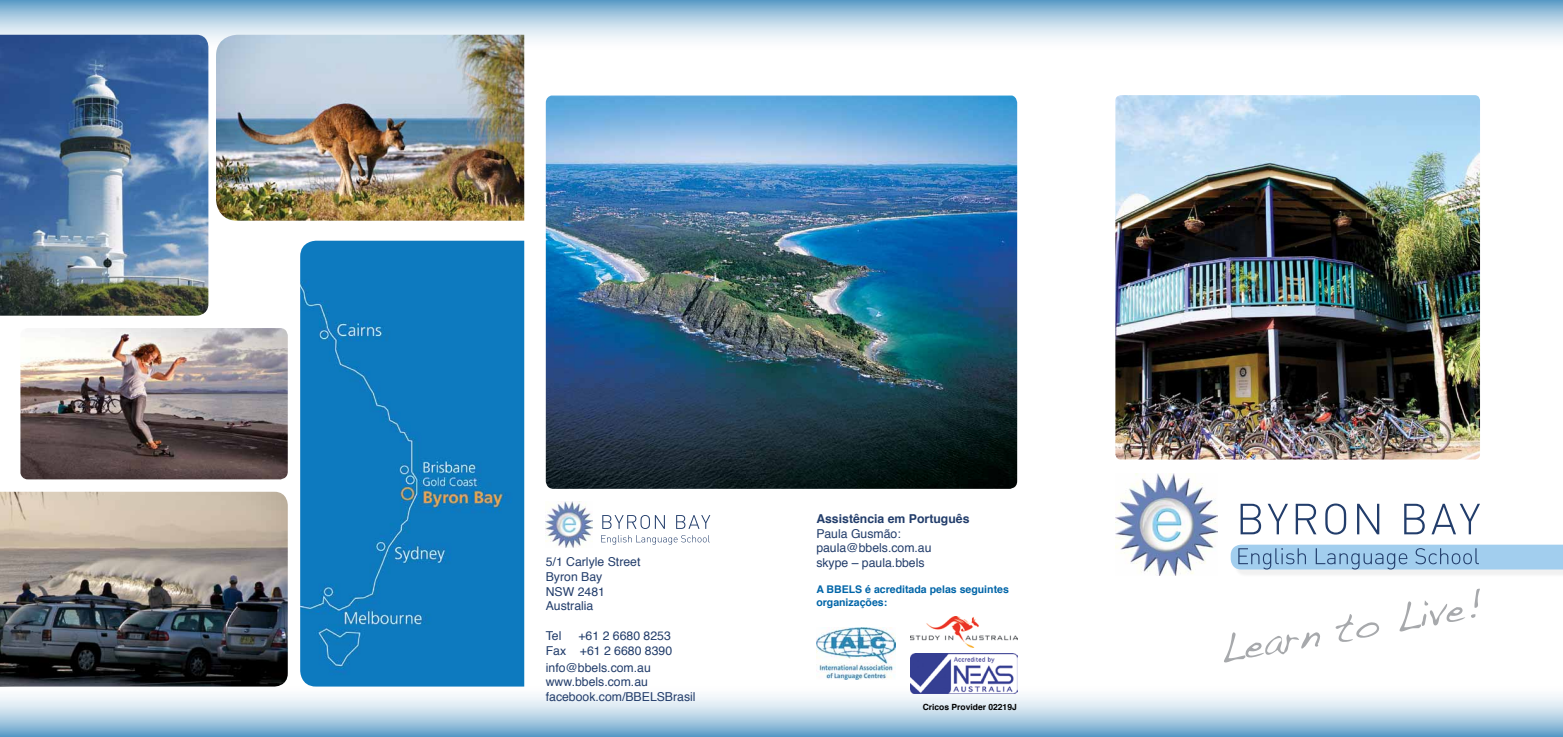
<style>
.page{position:relative;width:1563px;height:737px;background:#fff}
.page>*{position:absolute;margin:0;border:0;box-sizing:border-box;transform-origin:0 0}
.t1{font:12.25px/14.7px "Helvetica";color:#223d6b}
.t2{font:700 12.25px "Helvetica";color:#223d6b}
.t3{font:700 10.59px/12.7px "Helvetica";color:#0065a8}
.t4{font:700 8.49px "Helvetica";color:#000}
</style>
<div class="page">
<svg style="left:0;top:681px;width:1563px;height:56px"></svg>
<img style="left:300px;top:241px;width:224px;height:445px">
<div style="left:1233px;top:547px;width:330px;height:30px;background:#000;opacity:.06"></div>
<svg style="left:1230px;top:544px;width:333px;height:25px;background:#9ac3e3"></svg>
<svg style="left:1240px;top:503px;width:240px;height:31px"></svg>
<img style="left:1115px;top:473px;width:103px;height:102px">
<img style="left:1115px;top:95px;width:365px;height:364px">
<svg style="left:0;top:0;width:1563px;height:55px"></svg>
<img style="left:546px;top:95px;width:471px;height:394px">
<img style="left:816px;top:627px;width:79px;height:52px">
<img style="left:911px;top:653px;width:106px;height:40px">
<img style="left:911px;top:616px;width:106px;height:31px">
<svg style="left:601px;top:535px;width:109px;height:9px"></svg>
<svg style="left:602px;top:515px;width:108px;height:14px"></svg>
<img style="left:546px;top:501px;width:46px;height:46px">
<svg style="left:1224px;top:588px;width:256px;height:74px"></svg>
<img style="left:20px;top:328px;width:268px;height:151px">
<img style="left:0;top:492px;width:288px;height:194px">
<img style="left:216px;top:35px;width:308px;height:186px">
<img style="left:0;top:35px;width:208px;height:281px">
<p class="t1" style="left:546px;top:555px;width:96px">5/1 Carlyle Street<br>Byron Bay<br>NSW 2481<br>Australia</p>
<p class="t1" style="left:546px;top:628px;width:17px">tel</p>
<p class="t1" style="left:546px;top:628px;width:128px;text-align:right">+61 2 6680 8253<br>Fax +61 2 6680 8390</p>
<p class="t1" style="left:546px;top:660px;width:151px">info@bbels.com.au www.bbels.com.au facebook.com/BBELSBrasil</p>
<p class="t2" style="left:816px;top:508px;width:155px">Assistência em Português</p>
<p class="t1" style="left:816px;top:526px;width:117px">Paula Gusmão: paula@bbels.com.au skype – paula.bbels</p>
<p class="t3" style="left:816px;top:583px;width:194px">A BBELS é acreditada pelas seguintes organizações:</p>
<p class="t4" style="left:923px;top:700px;width:96px">Cricos Provider 02219J</p>
</div>
